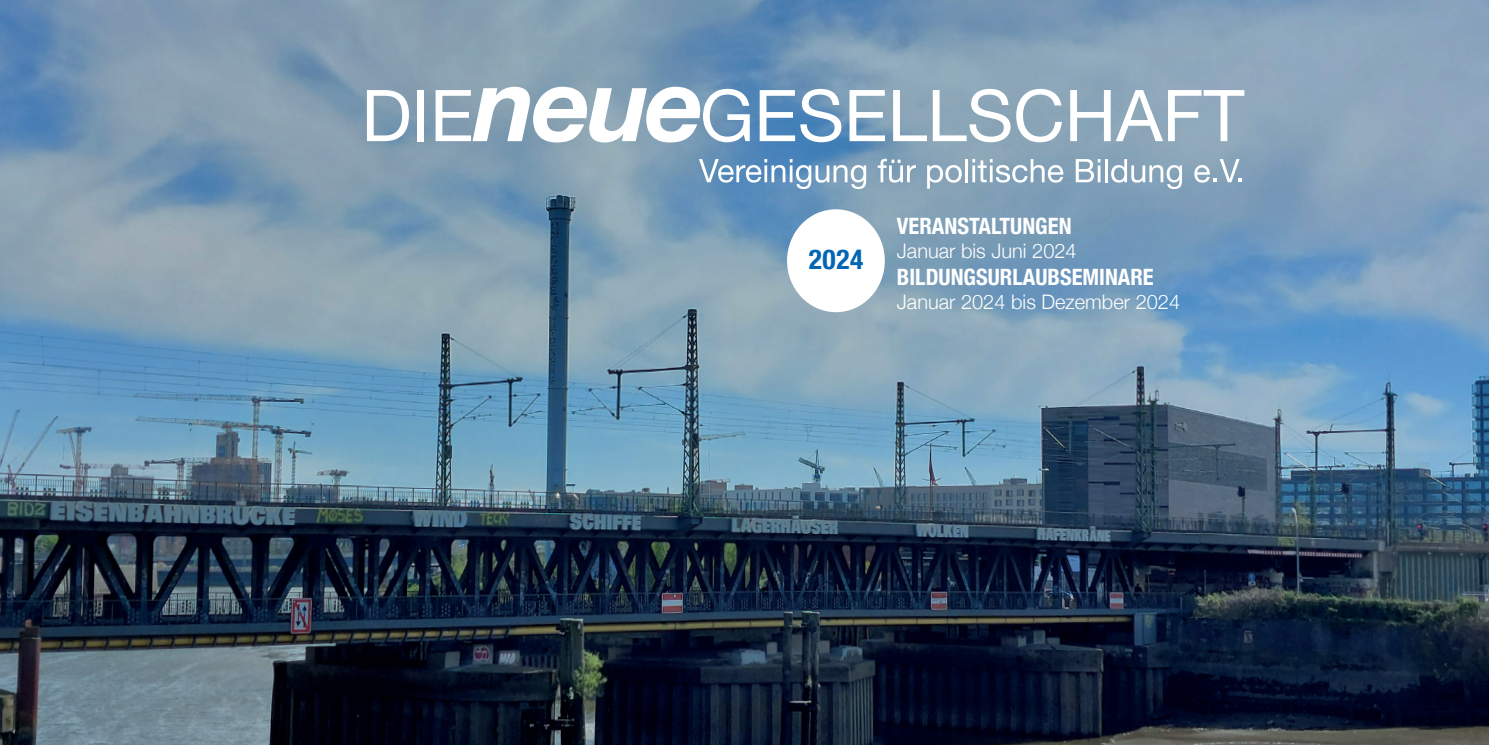
<style>
.page{position:relative;width:1489px;height:745px;background:#fff}
.page>*{position:absolute;margin:0;border:0;box-sizing:border-box;transform-origin:0 0}
.t1{font:700 condensed 27.5px "Helvetica Neue";color:#0166b3}
.t2{font:700 condensed 22.5px "Helvetica Neue";color:#fff}
.t3{font:300 20px "Helvetica Neue";color:#fff}
</style>
<div class="page">
<img style="left:0;top:0;width:1488px;height:744px">
<svg style="left:698px;top:159px;width:168px;height:30px"></svg>
<svg style="left:877px;top:159px;width:38px;height:23px"></svg>
<svg style="left:927px;top:165px;width:34px;height:23px"></svg>
<hr style="left:965px;top:159px;width:2px;height:23px;background:#fff">
<svg style="left:972px;top:159px;width:91px;height:23px"></svg>
<svg style="left:1075px;top:159px;width:25px;height:23px"></svg>
<hr style="left:1097px;top:165px;width:3px;height:17px;background:#fff">
<hr style="left:1104px;top:159px;width:3px;height:23px;background:#fff">
<svg style="left:1111px;top:159px;width:70px;height:30px"></svg>
<svg style="left:1194px;top:159px;width:47px;height:23px"></svg>
<svg style="left:367px;top:90px;width:42px;height:51px"></svg>
<div style="left:417px;top:90px;width:7px;height:51px;background:#fff"></div>
<svg style="left:435px;top:87px;width:314px;height:55px"></svg>
<svg style="left:759px;top:89px;width:82px;height:53px"></svg>
<svg style="left:849px;top:90px;width:36px;height:51px"></svg>
<svg style="left:893px;top:90px;width:33px;height:51px"></svg>
<svg style="left:932px;top:89px;width:78px;height:53px"></svg>
<svg style="left:1016px;top:89px;width:45px;height:53px"></svg>
<svg style="left:1070px;top:90px;width:174px;height:51px"></svg>
<div style="left:787px;top:209px;width:97px;height:103px;background:#fff;border-radius:50%"></div>
<h1 class="t1" style="left:808px;top:237px;width:56px">2024</h1>
<p class="t2" style="left:896px;top:207px;width:176px">VERANSTALTUNGEN</p>
<p class="t3" style="left:896px;top:234px;width:181px">Januar bis Juni 2024</p>
<p class="t2" style="left:896px;top:258px;width:258px">BILDUNGSURLAUBSEMINARE</p>
<p class="t3" style="left:896px;top:285px;width:285px">Januar 2024 bis Dezember 2024</p>
</div>
